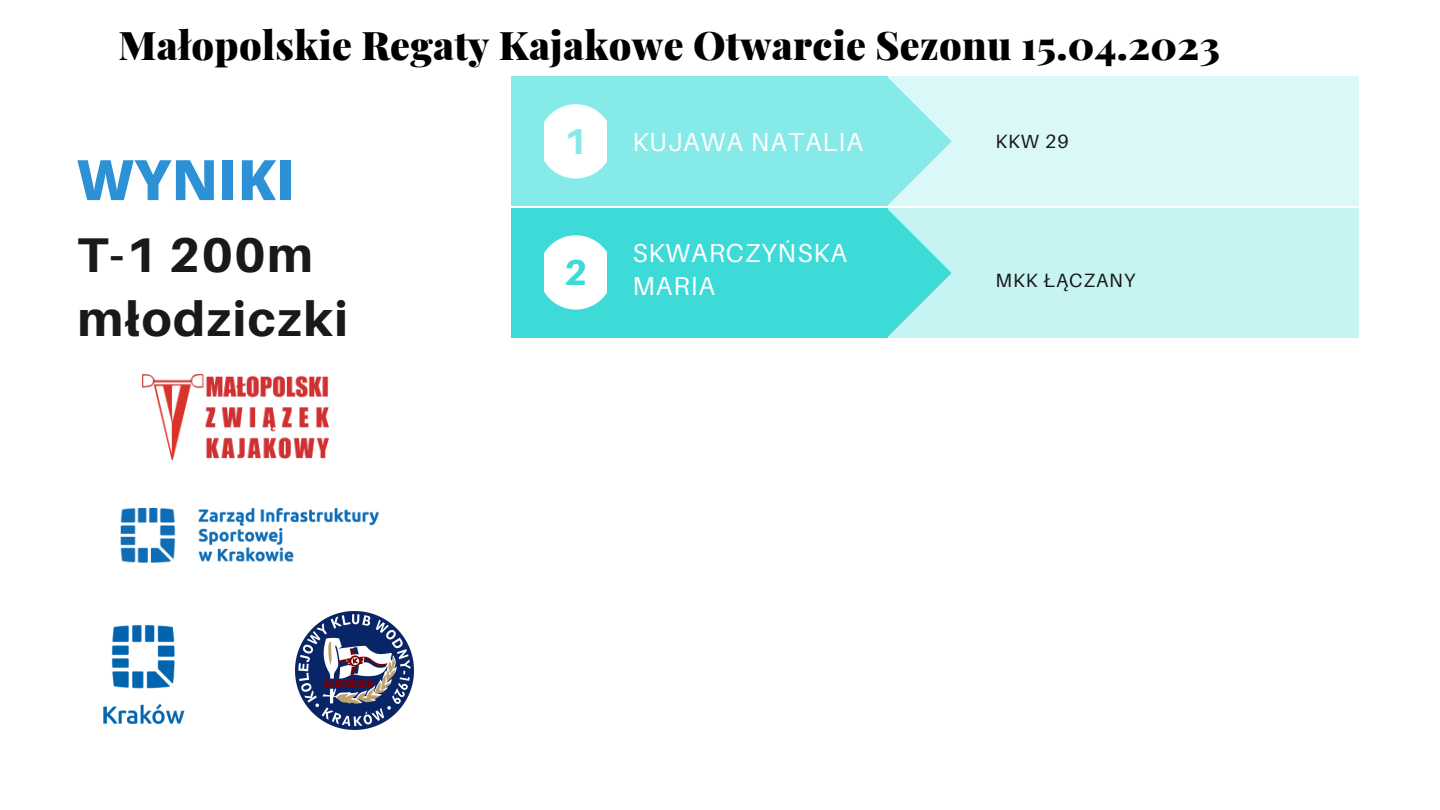
<style>
.page{position:relative;width:1440px;height:810px;background:#fff}
.page>*{position:absolute;margin:0;border:0;box-sizing:border-box;transform-origin:0 0}
.t1{font:800 55.8px "Open Sans";color:#2c92d5}
.t2{font:800 48.8px "Aileron";letter-spacing:.03em;color:#191919}
.t3{font:900 39.5px "Playfair Display";letter-spacing:.01em;color:#000}
.t4{font:800 36px "Aileron";color:#86eae9}
.t5{font:800 36px "Aileron";color:#3edad8}
.t6{font:26px/33px "Aileron";letter-spacing:.04em;color:#fff}
.t7{font:19.2px "Aileron";letter-spacing:.05em;color:#191919}
</style>
<div class="page">
<div style="left:511px;top:77px;width:848px;height:129px;background:#dbf8f8"></div>
<div style="left:511px;top:77px;width:377px;height:129px;background:#86eae9"></div>
<div style="left:511px;top:208px;width:848px;height:130px;background:#c6f4f3"></div>
<div style="left:511px;top:208px;width:377px;height:130px;background:#3edad8"></div>
<svg style="left:888px;top:78px;width:64px;height:259px"></svg>
<svg style="left:545px;top:104px;width:61px;height:74px"></svg>
<svg style="left:545px;top:235px;width:61px;height:75px"></svg>
<img style="left:143px;top:374px;width:186px;height:85px">
<img style="left:121px;top:508px;width:257px;height:54px">
<img style="left:103px;top:625px;width:82px;height:99px">
<img style="left:295px;top:612px;width:118px;height:117px">
<p class="t3" style="left:119px;top:17px;width:1103px">Małopolskie Regaty Kajakowe Otwarcie Sezonu 15.04.2023</p>
<h1 class="t1" style="left:77px;top:141px;width:220px">WYNIKI</h1>
<p class="t2" style="left:77px;top:225px;width:237px">T-1 200m</p>
<p class="t2" style="left:77px;top:289px;width:272px">młodziczki</p>
<p class="t4" style="left:564px;top:119px;width:25px">1</p>
<p class="t6" style="left:632px;top:125px;width:232px">KUJAWA NATALIA</p>
<p class="t5" style="left:564px;top:250px;width:25px">2</p>
<p class="t6" style="left:632px;top:236px;width:216px">SKWARCZYŃSKA<br>MARIA</p>
<p class="t7" style="left:996px;top:129px;width:75px">KKW 29</p>
<p class="t7" style="left:996px;top:268px;width:141px">MKK ŁĄCZANY</p>
</div>
